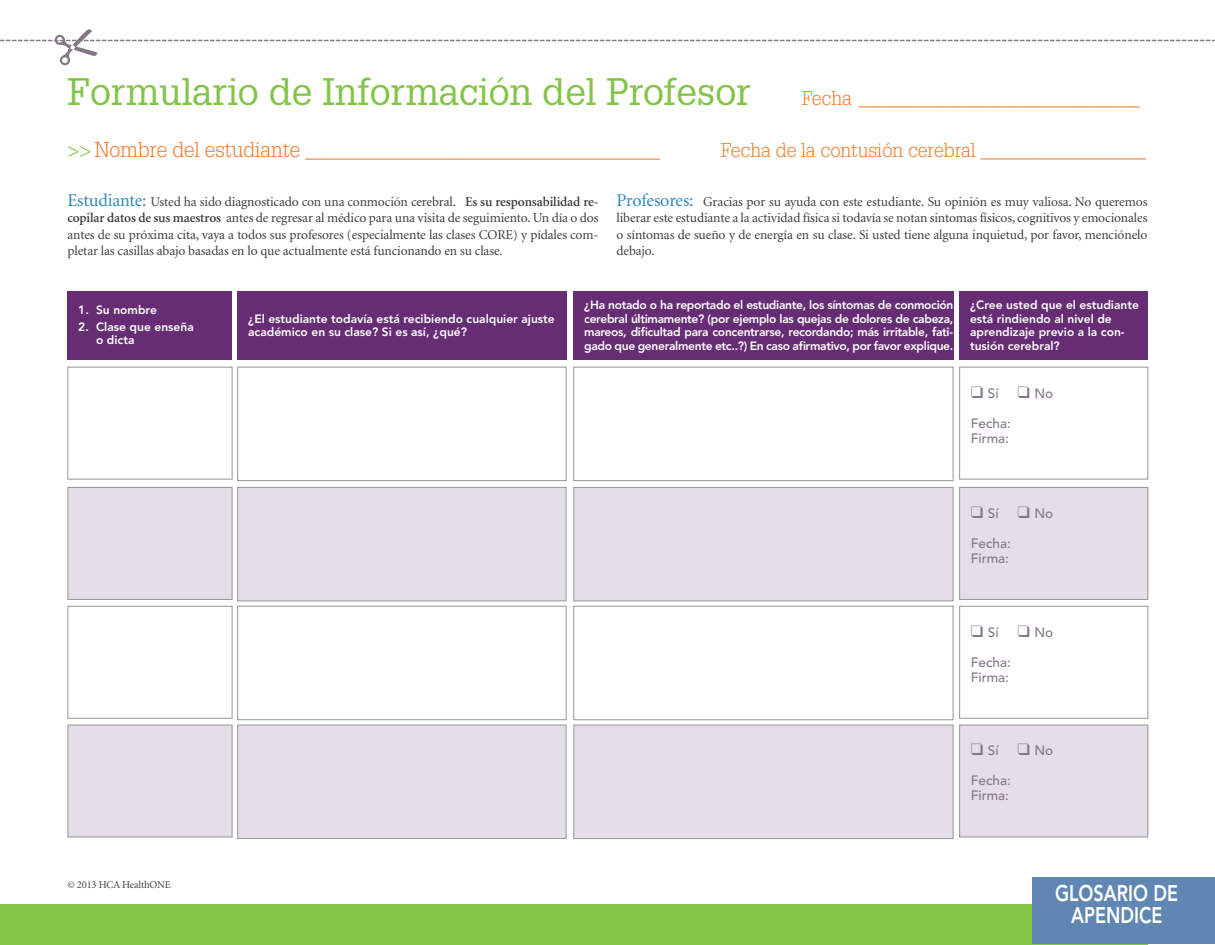
<style>
.page{position:relative;width:1215px;height:945px;background:#fff}
.page>*{position:absolute;margin:0;border:0;box-sizing:border-box;transform-origin:0 0}
.t1{font:37.5px "Glypha LT Std";letter-spacing:-.005em;color:#83c447}
.t2{font:800 22.5px/22.5px "Avenir";color:#fff;text-align:center;scale:.8 1}
.t3{font:300 21px "Glypha LT Std";color:#f47721}
.t4{font:300 19.5px "Glypha LT Std";color:#f47721}
.t5{font:13.5px/16.5px "Minion";letter-spacing:-.01em;color:#3e3e3f;text-align:justify}
.t6{font:500 13.5px/15px "Avenir";color:#847886}
.t7{font:13.5px "Helvetica";color:#fff}
.t8{font:800 12px/13.5px "Avenir";color:#fff}
.t9{font:10.5px "Minion";letter-spacing:-.015em;color:#3e3e3f}
.s1{font-family:"Minion";font-weight:700;font-size:19.5px;color:#83c447}
.s2{font-size:18px;color:#3287ba}
.s3{font-weight:600}
</style>
<div class="page">
<div style="left:0;top:904px;width:1147px;height:41px;background:#83c447"></div>
<div style="left:1032px;top:878px;width:183px;height:66px;background:#6087b3"></div>
<div style="left:68px;top:291px;width:164px;height:69px;background:#662c74"></div>
<div style="left:68px;top:367px;width:165px;height:113px;border:1px solid #939598"></div>
<div style="left:237px;top:291px;width:329px;height:69px;background:#662c74"></div>
<div style="left:237px;top:367px;width:330px;height:114px;border:1px solid #939598"></div>
<div style="left:573px;top:291px;width:380px;height:69px;background:#662c74"></div>
<div style="left:573px;top:367px;width:380px;height:114px;border:1px solid #939598"></div>
<div style="left:959px;top:291px;width:189px;height:69px;background:#662c74"></div>
<div style="left:959px;top:367px;width:189px;height:113px;border:1px solid #939598"></div>
<div style="left:68px;top:488px;width:164px;height:111px;background:#e5dde8"></div>
<div style="left:68px;top:487px;width:165px;height:113px;border:1px solid #939598"></div>
<div style="left:238px;top:488px;width:328px;height:113px;background:#e5dde8"></div>
<div style="left:237px;top:487px;width:330px;height:114px;border:1px solid #939598"></div>
<div style="left:574px;top:488px;width:379px;height:113px;background:#e5dde8"></div>
<div style="left:573px;top:487px;width:380px;height:114px;border:1px solid #939598"></div>
<div style="left:960px;top:488px;width:187px;height:111px;background:#e5dde8"></div>
<div style="left:959px;top:487px;width:189px;height:113px;border:1px solid #939598"></div>
<div style="left:68px;top:606px;width:165px;height:113px;border:1px solid #939598"></div>
<div style="left:237px;top:606px;width:330px;height:114px;border:1px solid #939598"></div>
<div style="left:573px;top:606px;width:380px;height:114px;border:1px solid #939598"></div>
<div style="left:959px;top:606px;width:189px;height:113px;border:1px solid #939598"></div>
<div style="left:68px;top:725px;width:164px;height:112px;background:#e5dde8"></div>
<div style="left:68px;top:725px;width:165px;height:112px;border:1px solid #939598"></div>
<div style="left:238px;top:725px;width:328px;height:113px;background:#e5dde8"></div>
<div style="left:237px;top:725px;width:330px;height:114px;border:1px solid #939598"></div>
<div style="left:574px;top:725px;width:379px;height:113px;background:#e5dde8"></div>
<div style="left:573px;top:725px;width:380px;height:114px;border:1px solid #939598"></div>
<div style="left:960px;top:725px;width:187px;height:112px;background:#e5dde8"></div>
<div style="left:959px;top:725px;width:189px;height:112px;border:1px solid #939598"></div>
<hr style="left:586px;top:0;width:42px;height:1px;background:#000">
<hr style="left:586px;top:944px;width:42px;height:1px;background:#000">
<hr style="left:0;top:452px;width:1px;height:42px;background:#000">
<hr style="left:1214px;top:452px;width:1px;height:42px;background:#000">
<svg style="left:0;top:39px;width:1215px;height:3px"></svg>
<h1 class="t1" style="left:68px;top:70px;width:685px">Formulario de Información del Profesor</h1>
<h3 class="t4" style="left:802px;top:91px;width:340px">Fecha ______________________________</h3>
<h3 class="t3" style="left:68px;top:142px;width:594px"><span class="s1">&gt;&gt;</span>Nombre del estudiante __________________________________</h3>
<h3 class="t4" style="left:721px;top:143px;width:427px">Fecha de la contusión cerebral _________________</h3>
<p class="t5" style="left:67px;top:194px;width:532px"><span class="s2">Estudiante:</span> Usted ha sido diagnosticado con una conmoción cerebral. <span class="s3">Es su responsabilidad re&shy;copilar datos de sus maestros</span> antes de regresar al médico para una visita de seguimiento. Un día o dos antes de su próxima cita, vaya a todos sus profesores (especialmente las clases CORE) y pídales com&shy;pletar las casillas abajo basadas en lo que actualmente está funcionando en su clase.</p>
<p class="t5" style="left:616px;top:194px;width:533px"><span class="s2">Profesores:</span> Gracias por su ayuda con este estudiante. Su opinión es muy valiosa. No queremos liberar este estudiante a la actividad física si todavía se notan sintomas físicos, cognitivos y emocionales o síntomas de sueño y de energía en su clase. Si usted tiene alguna inquietud, por favor, menciónelo debajo.</p>
<p class="t8" style="left:78px;top:304px;width:80px">1. Su nombre</p>
<p class="t8" style="left:96px;top:320px;width:99px;text-indent:-18px">2. Clase que enseña o dicta</p>
<p class="t8" style="left:248px;top:312px;width:308px">¿El estudiante todavía está recibiendo cualquier ajuste académico en su clase? Si es así, ¿qué?</p>
<p class="t8" style="left:584px;top:298px;width:371px;text-align:justify">¿Ha notado o ha reportado el estudiante, los síntomas de conmoción cerebral últimamente? (por ejemplo las quejas de dolores de cabeza, mareos, dificultad para concentrarse, recordando; más irritable, fati&shy;gado que generalmente etc..?) En caso afirmativo, por favor explique.</p>
<p class="t8" style="left:970px;top:298px;width:170px">¿Cree usted que el estudiante está rindiendo al nivel de aprendizaje previo a la con&shy;tusión cerebral?</p>
<p class="t6" style="left:971px;top:385px;width:84px">❑ Sí ❑ No</p>
<p class="t6" style="left:971px;top:415px;width:42px">Fecha:<br>Firma:</p>
<p class="t6" style="left:971px;top:505px;width:84px">❑ Sí ❑ No</p>
<p class="t6" style="left:971px;top:535px;width:42px">Fecha:<br>Firma:</p>
<p class="t6" style="left:971px;top:624px;width:84px">❑ Sí ❑ No</p>
<p class="t6" style="left:971px;top:654px;width:42px">Fecha:<br>Firma:</p>
<p class="t6" style="left:971px;top:742px;width:84px">❑ Sí ❑ No</p>
<p class="t6" style="left:971px;top:772px;width:42px">Fecha:<br>Firma:</p>
<p class="t9" style="left:68px;top:881px;width:105px">© 2013 HCA HealthONE</p>
<h2 class="t2" style="left:1055px;top:882px;width:155px">GLOSARIO DE<br>APENDICE</h2>
<p class="t7" style="left:1154px;top:887px;width:42px">pagina</p>
</div>
